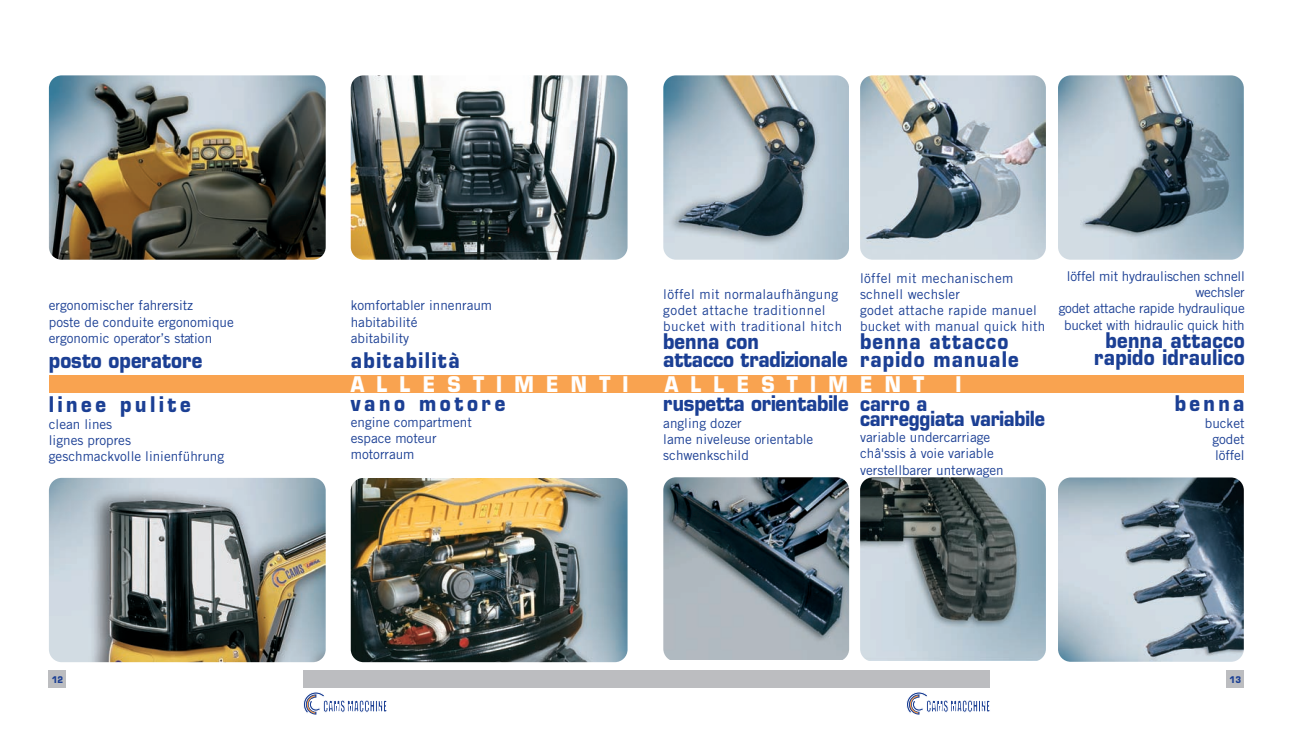
<style>
.page{position:relative;width:1293px;height:745px;background:#fff}
.page>*{position:absolute;margin:0;border:0;box-sizing:border-box;transform-origin:0 0}
.t1{font:700 21px/17.9px "Eurostile";letter-spacing:-.01em;color:#1b3f94;scale:.88 1}
.t2{font:700 21px/17.9px "Eurostile";letter-spacing:.02em;color:#1b3f94;text-align:center;scale:.88 1}
.t3{font:700 21px/17.9px "Eurostile";letter-spacing:.06em;color:#1b3f94;scale:.88 1}
.t4{font:700 21px "Eurostile";letter-spacing:.66em;color:#fff;scale:.88 1}
.t5{font:700 21px/42.6px "Eurostile";letter-spacing:.08em;color:#1b3f94;scale:.88 1}
.t6{font:700 21px "Eurostile";color:#1b3f94;scale:.88 1}
.t7{font:700 21px "Eurostile";letter-spacing:.195em;color:#1b3f94;scale:.88 1}
.t8{font:700 20.25px/15.1px "Eurostile";letter-spacing:-.01em;color:#1b3f94;scale:.88 1}
.t9{font:13.5px/16.2px "Trade Gothic";color:#1b3f94}
.t10{font:13.5px/16.2px "Trade Gothic";letter-spacing:-.02em;color:#1b3f94;text-align:right}
.t11{font:13.5px/16.2px "Trade Gothic";letter-spacing:.025em;color:#1b3f94}
.t12{font:13.5px/16.2px "Trade Gothic";letter-spacing:.03em;color:#1b3f94}
.t13{font:700 9px "Eurostile";color:#1b3f94;scale:.88 1}
</style>
<div class="page">
<img style="left:1058px;top:75px;width:185px;height:184px;border-radius:13px">
<img style="left:860px;top:75px;width:186px;height:184px;border-radius:13px">
<img style="left:663px;top:75px;width:185px;height:184px;border-radius:13px">
<img style="left:860px;top:477px;width:186px;height:182px">
<img style="left:663px;top:477px;width:186px;height:182px">
<img style="left:1058px;top:477px;width:185px;height:184px;border-radius:13px">
<img style="left:49px;top:75px;width:277px;height:184px;border-radius:13px">
<img style="left:351px;top:75px;width:276px;height:184px;border-radius:13px">
<img style="left:49px;top:477px;width:277px;height:184px;border-radius:13px">
<img style="left:351px;top:477px;width:276px;height:184px;border-radius:13px">
<div style="left:49px;top:375px;width:1194px;height:17px;background:#f9a350"></div>
<div style="left:1226px;top:670px;width:17px;height:17px;background:#bcbdc0"></div>
<div style="left:49px;top:670px;width:17px;height:17px;background:#bcbdc0"></div>
<div style="left:303px;top:670px;width:687px;height:17px;background:#bcbdc0"></div>
<svg style="left:906px;top:692px;width:84px;height:22px"></svg>
<svg style="left:303px;top:692px;width:84px;height:22px"></svg>
<p class="t9" style="left:49px;top:298px;width:186px">ergonomischer fahrersitz<br>poste de conduite ergonomique ergonomic operator’s station</p>
<h1 class="t6" style="left:49px;top:352px;width:176px">posto operatore</h1>
<h1 class="t7" style="left:49px;top:396px;width:163px">linee pulite</h1>
<p class="t9" style="left:49px;top:416px;width:177px">clean lines<br>lignes propres geschmackvolle linienführung</p>
<p class="t9" style="left:351px;top:298px;width:143px">komfortabler innenraum habitabilité<br>abitability</p>
<h1 class="t5" style="left:351px;top:341px;width:177px">abitabilità vano motore</h1>
<p class="t9" style="left:351px;top:415px;width:123px">engine compartment espace moteur motorraum</p>
<h1 class="t4" style="left:351px;top:376px;width:317px">ALLESTIMENTI</h1>
<p class="t12" style="left:663px;top:287px;width:180px">löffel mit normalaufhängung godet attache traditionnel bucket with traditional hitch</p>
<h1 class="t1" style="left:663px;top:335px;width:211px">benna con<br>attacco tradizionale</h1>
<p class="t11" style="left:860px;top:271px;width:187px">löffel mit mechanischem schnell wechsler<br>godet attache rapide manuel bucket with manual quick hith</p>
<h1 class="t3" style="left:860px;top:334px;width:182px">benna attacco rapido manuale</h1>
<h1 class="t4" style="left:665px;top:376px;width:296px">ALLESTIMENT</h1>
<h1 class="t4" style="left:955px;top:376px;width:8px">I</h1>
<h1 class="t1" style="left:663px;top:396px;width:212px">ruspetta orientabile</h1>
<p class="t9" style="left:663px;top:415px;width:151px">angling dozer<br>lame niveleuse orientable schwenkschild</p>
<h2 class="t8" style="left:860px;top:397px;width:212px">carro a<br>carreggiata variabile</h2>
<p class="t9" style="left:860px;top:430px;width:145px">variable undercarriage châ'ssis à voie variable verstellbarer unterwagen</p>
<p class="t10" style="left:1058px;top:269px;width:188px">löffel mit hydraulischen schnell wechsler<br>godet attache rapide hydraulique bucket with hidraulic quick hith</p>
<h1 class="t2" style="left:1094px;top:333px;width:173px">benna attacco rapido idraulico</h1>
<h1 class="t2" style="left:1175px;top:396px;width:81px">benna</h1>
<p class="t9" style="left:1212px;top:415px;width:34px;text-align:justify;text-indent:-8px">bucket godet löffel</p>
<p class="t13" style="left:52px;top:675px;width:15px">12</p>
<p class="t13" style="left:1229px;top:675px;width:15px">13</p>
</div>
